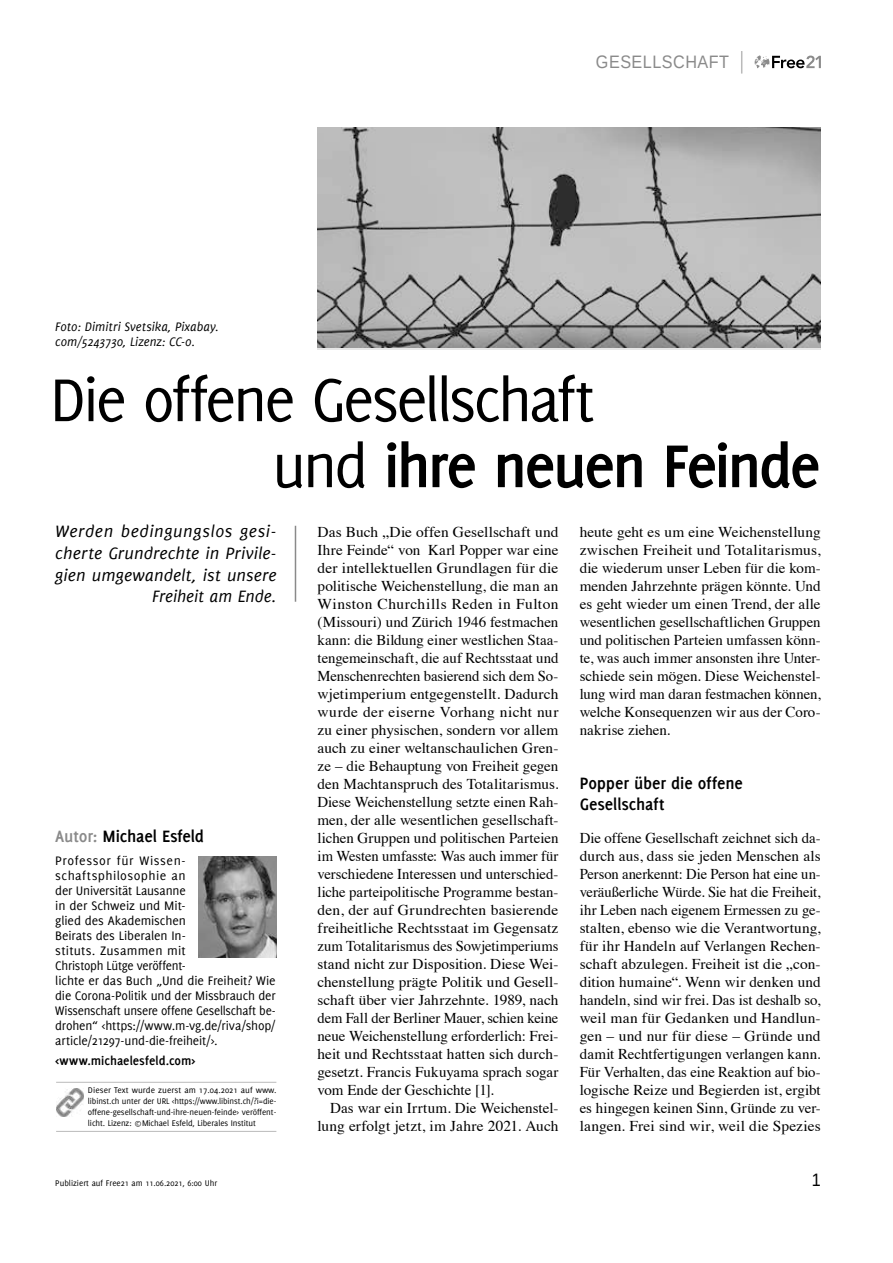
<style>
.page{position:relative;width:893px;height:1263px;background:#fff}
.page>*{position:absolute;margin:0;border:0;box-sizing:border-box;transform-origin:0 0}
.t1{font:66px/66px "Delicious";letter-spacing:-.045em;color:#000}
.t2{font:italic 18px/21.6px "Delicious";letter-spacing:.005em;color:#000;text-align:right}
.t3{font:700 18px/21px "Delicious";letter-spacing:-.005em;color:#000}
.t4{font:18px "Liberation Sans";letter-spacing:.03em;color:#8a8a8a;scale:.9 1}
.t5{font:18px "Liberation Sans";color:#000;scale:.9 1}
.t6{font:15px/18px "Times";color:#000;text-align:justify}
.t7{font:13.5px/15px "Delicious";letter-spacing:-.01em;color:#000}
.t8{font:italic 13.5px/15px "Delicious";color:#000}
.t9{font:700 13.5px "Delicious";color:#000}
.t10{font:9px/10.8px "Delicious";letter-spacing:-.01em;color:#000;text-align:justify}
.s1{font-weight:700}
.s2{color:#8a8a8a}
</style>
<div class="page">
<svg style="left:755px;top:55px;width:66px;height:13px"></svg>
<svg style="left:741px;top:51px;width:1px;height:23px"></svg>
<hr style="left:295px;top:526px;width:1px;height:76px;background:#8a8a8a">
<img style="left:317px;top:128px;width:504px;height:220px">
<img style="left:199px;top:857px;width:77px;height:100px">
<hr style="left:56px;top:1082px;width:220px;height:1px;background:#bababa">
<hr style="left:56px;top:1131px;width:220px;height:1px;background:#bababa">
<img style="left:56px;top:1088px;width:28px;height:28px">
<p class="t8" style="left:55px;top:319px;width:165px">Foto: Dimitri Svetsika, Pixabay. com/5243730, Lizenz: CC-0.</p>
<p class="t4" style="left:596px;top:51px;width:149px">GESELLSCHAFT</p>
<h1 class="t1" style="left:272px;top:366px;width:550px;text-indent:-222px">Die offene Gesellschaft<br>und <span class="s1">ihre neuen Feinde</span></h1>
<p class="t2" style="left:55px;top:521px;width:223px">Werden bedingungslos gesi&shy;cherte Grundrechte in Privile&shy;gien umgewandelt, ist unsere<br>Freiheit am Ende.</p>
<p class="t3" style="left:55px;top:825px;width:150px"><span class="s2">Autor:</span> Michael Esfeld</p>
<p class="t7" style="left:55px;top:853px;width:222px">Professor für Wissen&shy;schaftsphilosophie an<br>der Universität Lausanne<br>in der Schweiz und Mit-<br>glied des Akademischen<br>Beirats des Liberalen In-<br>stituts. Zusammen mit<br>Christoph Lütge veröffent-<br>lichte er das Buch „Und die Freiheit? Wie die Corona-Politik und der Missbrauch der<br>Wissenschaft unsere offene Gesellschaft be&shy;drohen“ &lt;https://www.m-vg.de/riva/shop/ article/21297-und-die-freiheit/&gt;.</p>
<p class="t9" style="left:55px;top:1052px;width:142px">&lt;www.michaelesfeld.com&gt;</p>
<p class="t10" style="left:88px;top:1085px;width:190px">Dieser Text wurde zuerst am 17.04.2021 auf www. libinst.ch unter der URL &lt;https://www.libinst.ch/?i=die&shy;offene-gesellschaft-und-ihre-neuen-feinde&gt; veröffent&shy;licht. Lizenz: ©Michael Esfeld, Liberales Institut</p>
<p class="t6" style="left:317px;top:522px;width:242px">Das Buch „Die offen Gesellschaft und Ihre Feinde“ von Karl Popper war eine der intellektuellen Grundlagen für die politische Weichenstellung, die man an Winston Churchills Reden in Fulton (Missouri) und Zürich 1946 festmachen kann: die Bildung einer westlichen Staa&shy;tengemeinschaft, die auf Rechtsstaat und Menschenrechten basierend sich dem So&shy;wjetimperium entgegenstellt. Dadurch wurde der eiserne Vorhang nicht nur zu einer physischen, sondern vor allem auch zu einer weltanschaulichen Gren&shy;ze – die Behauptung von Freiheit gegen den Machtanspruch des Totalitarismus.<br>Diese Weichenstellung setzte einen Rah&shy;men, der alle wesentlichen gesellschaft&shy;lichen Gruppen und politischen Parteien im Westen umfasste: Was auch immer für verschiedene Interessen und unterschied&shy;liche parteipolitische Programme bestan&shy;den, der auf Grundrechten basierende freiheitliche Rechtsstaat im Gegensatz zum Totalitarismus des Sowjetimperiums stand nicht zur Disposition. Diese Wei&shy;chenstellung prägte Politik und Gesell&shy;schaft über vier Jahrzehnte. 1989, nach dem Fall der Berliner Mauer, schien keine neue Weichenstellung erforderlich: Frei&shy;heit und Rechtsstaat hatten sich durch&shy;gesetzt. Francis Fukuyama sprach sogar vom Ende der Geschichte [1].</p>
<p class="t6" style="left:317px;top:1098px;width:242px;text-align:right">Das war ein Irrtum. Die Weichenstel&shy;lung erfolgt jetzt, im Jahre 2021. Auch</p>
<p class="t6" style="left:580px;top:522px;width:242px">heute geht es um eine Weichenstellung zwischen Freiheit und Totalitarismus, die wiederum unser Leben für die kom&shy;menden Jahrzehnte prägen könnte. Und es geht wieder um einen Trend, der alle wesentlichen gesellschaftlichen Gruppen und politischen Parteien umfassen könn&shy;te, was auch immer ansonsten ihre Unter&shy;schiede sein mögen. Diese Weichenstel&shy;lung wird man daran festmachen können, welche Konsequenzen wir aus der Coro&shy;nakrise ziehen.</p>
<p class="t3" style="left:580px;top:773px;width:165px">Popper über die offene<br>Gesellschaft</p>
<p class="t6" style="left:580px;top:828px;width:242px">Die offene Gesellschaft zeichnet sich da&shy;durch aus, dass sie jeden Menschen als Person anerkennt: Die Person hat eine un&shy;veräußerliche Würde. Sie hat die Freiheit, ihr Leben nach eigenem Ermessen zu ge&shy;stalten, ebenso wie die Verantwortung, für ihr Handeln auf Verlangen Rechen&shy;schaft abzulegen. Freiheit ist die „con&shy;dition humaine“. Wenn wir denken und handeln, sind wir frei. Das ist deshalb so, weil man für Gedanken und Handlun&shy;gen – und nur für diese – Gründe und damit Rechtfertigungen verlangen kann.<br>Für Verhalten, das eine Reaktion auf bio&shy;logische Reize und Begierden ist, ergibt es hingegen keinen Sinn, Gründe zu ver&shy;langen. Frei sind wir, weil die Spezies</p>
<p class="t10" style="left:55px;top:1177px;width:163px">Publiziert auf Free21 am 11.06.2021, 6:00 Uhr</p>
<p class="t5" style="left:812px;top:1168px;width:12px">1</p>
</div>
